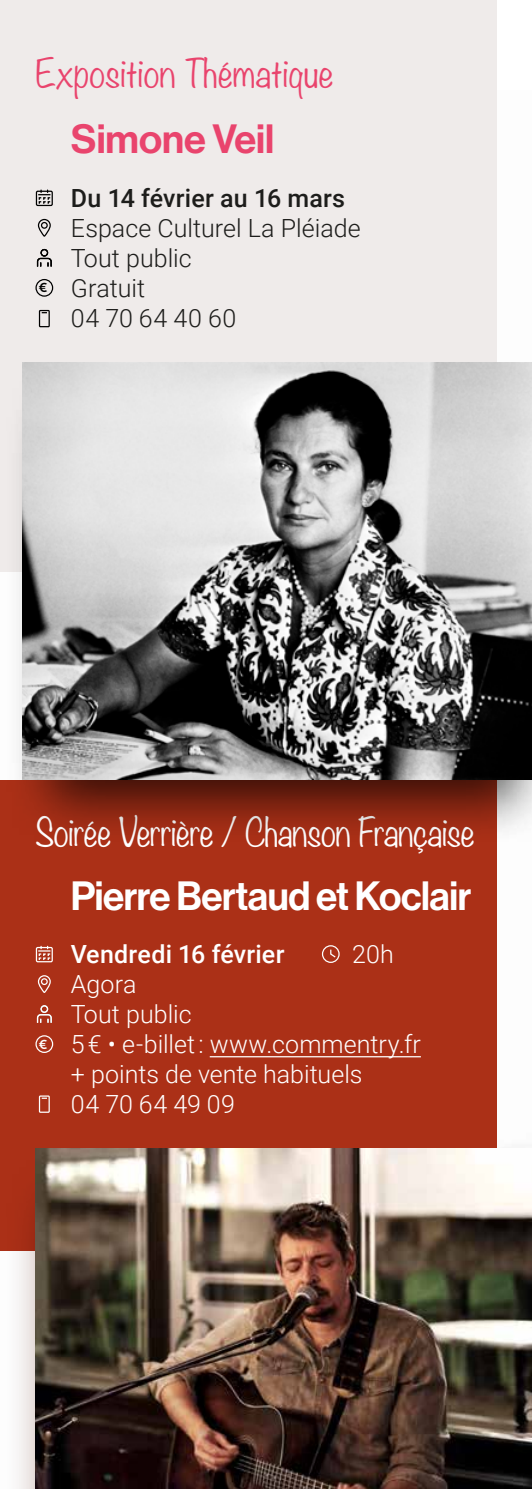
<style>
.page{position:relative;width:532px;height:1489px;background:#fff}
.page>*{position:absolute;margin:0;border:0;box-sizing:border-box;transform-origin:0 0}
.t1{font:40px "N Haas Grotesk DS Pro 65 Md";letter-spacing:-.01em;color:#fff}
.t2{font:40px "N Haas Grotesk DS Pro 65 Md";color:#e9446d}
.t3{font:300 35px "Noteworthy";letter-spacing:-.02em;color:#fff;scale:.95 1}
.t4{font:300 35px "Noteworthy";color:#e9446d}
.t5{font:300 25px/30px "Roboto";color:#fff}
.t6{font:300 25px/30px "Roboto";color:#1d1d1b}
.t7{font:500 25px "Roboto";letter-spacing:.005em;color:#1d1d1b}
.t8{font:500 25px "Roboto";letter-spacing:.005em;color:#fff}
.t9{font:600 13.75px "Averta";color:#000}
.t10{font:600 13.75px "Averta";color:#fff}
</style>
<div class="page">
<div style="left:0;top:780px;width:496px;height:470px;background:#ab3017"></div>
<div style="left:0;top:0;width:496px;height:571px;background:#efebea"></div>
<hr style="left:210px;top:1056px;width:211px;height:1px;background:#fff">
<svg style="left:322px;top:945px;width:17px;height:17px"></svg>
<svg style="left:37px;top:219px;width:14px;height:18px"></svg>
<div style="left:41px;top:249px;width:7px;height:7px;border:1px solid #000;border-radius:50%"></div>
<div style="left:40px;top:249px;width:8px;height:7px;border:1px solid #000;border-radius:50%"></div>
<svg style="left:36px;top:257px;width:16px;height:10px"></svg>
<svg style="left:35px;top:279px;width:18px;height:18px"></svg>
<svg style="left:38px;top:310px;width:12px;height:17px"></svg>
<div style="left:36px;top:191px;width:17px;height:15px;border:1px solid #000"></div>
<svg style="left:38px;top:190px;width:13px;height:15px"></svg>
<div style="left:6px;top:368px;width:525px;height:476px;background:#0e0f0e;opacity:.75"></div>
<svg style="left:37px;top:975px;width:14px;height:17px"></svg>
<div style="left:41px;top:1005px;width:7px;height:7px;border:1px solid #000;border-radius:50%"></div>
<div style="left:40px;top:1005px;width:8px;height:7px;border:1px solid #fff;border-radius:50%"></div>
<svg style="left:36px;top:1014px;width:16px;height:8px"></svg>
<svg style="left:35px;top:1035px;width:18px;height:17px"></svg>
<svg style="left:38px;top:1095px;width:12px;height:17px"></svg>
<div style="left:36px;top:946px;width:17px;height:16px;border:1px solid #fff"></div>
<svg style="left:38px;top:946px;width:13px;height:15px"></svg>
<img style="left:23px;top:362px;width:508px;height:418px">
<div style="left:6px;top:1154px;width:525px;height:334px;background:#5a1900;opacity:.75"></div>
<img style="left:35px;top:1148px;width:496px;height:340px">
<h2 class="t4" style="left:35px;top:42px;width:299px">Exposition Thématique</h2>
<p class="t9" style="left:39px;top:279px;width:10px">€</p>
<h1 class="t2" style="left:71px;top:116px;width:205px">Simone Veil</h1>
<p class="t7" style="left:71px;top:180px;width:275px">Du 14 février au 16 mars</p>
<p class="t6" style="left:71px;top:212px;width:291px">Espace Culturel La Pléiade<br>Tout public<br>Gratuit<br>04 70 64 40 60</p>
<h2 class="t3" style="left:35px;top:801px;width:463px">Soirée Verrière / Chanson Française</h2>
<p class="t10" style="left:39px;top:1035px;width:10px">€</p>
<h1 class="t1" style="left:71px;top:872px;width:401px">Pierre Bertaud et Koclair</h1>
<p class="t8" style="left:71px;top:936px;width:215px">Vendredi 16 février</p>
<p class="t5" style="left:352px;top:938px;width:43px">20h</p>
<p class="t5" style="left:71px;top:968px;width:351px">Agora<br>Tout public<br>5 € • e-billet : www.commentry.fr + points de vente habituels<br>04 70 64 49 09</p>
</div>
